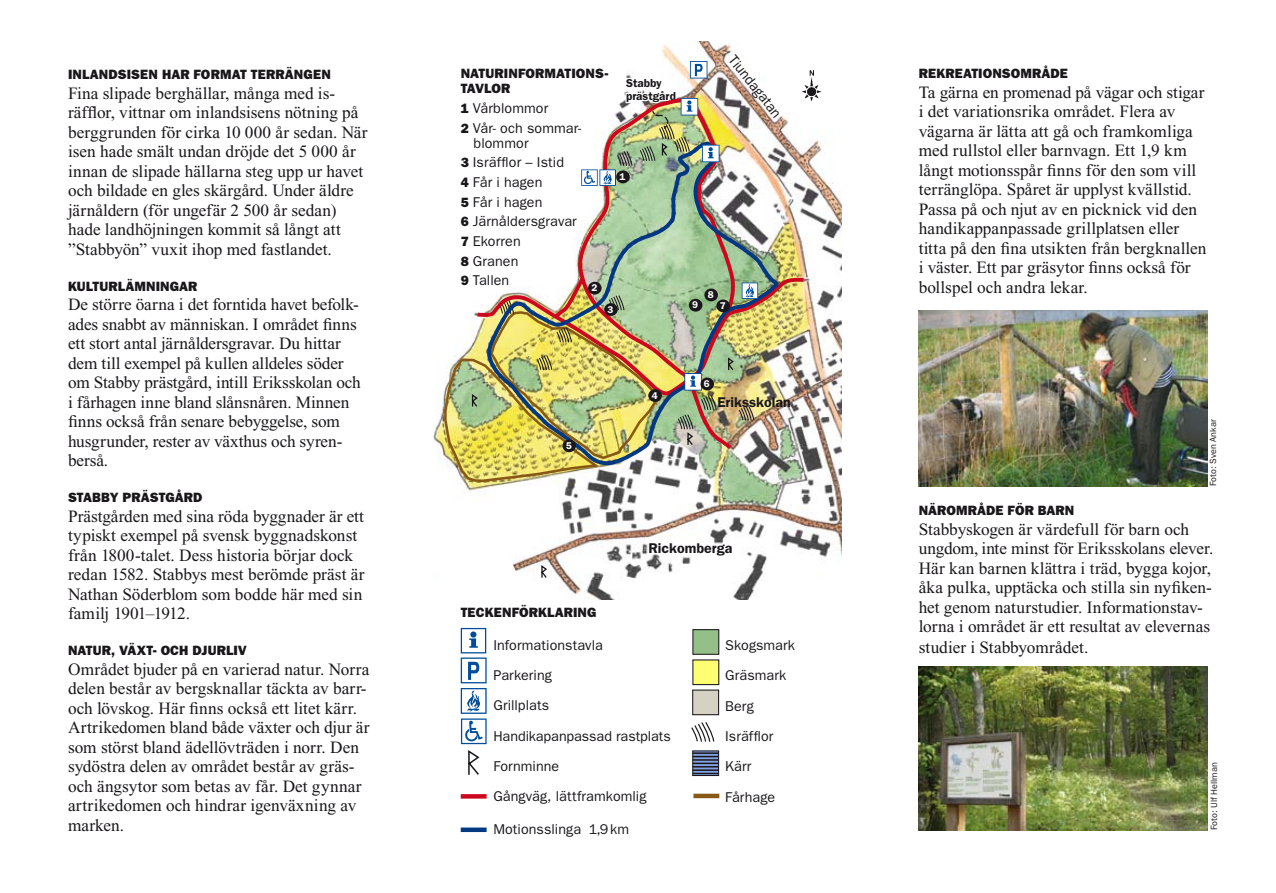
<style>
.page{position:relative;width:1276px;height:893px;background:#fff}
.page>*{position:absolute;margin:0;border:0;box-sizing:border-box;transform-origin:0 0}
.t1{font:17.25px/19.5px "Times New Roman";color:#1a171b}
.t2{font:italic 14.4px "Franklin Gothic";color:#1a171b}
.t3{font:14.25px/30.3px "Franklin Gothic";letter-spacing:.005em;color:#1a171b}
.t4{font:600 14.1px "Franklin Gothic";color:#1a171b}
.t5{font:800 13.5px/15px "Franklin Gothic";letter-spacing:.01em;color:#1a171b}
.t6{font:600 11.55px/12.9px "Franklin Gothic";color:#1a171b}
.t7{font:600 9.9px "Franklin Gothic";color:#fff}
.t8{font:9px "Franklin Gothic";color:#1a171b}
.s1{font-weight:800;font-size:13.5px}
</style>
<div class="page">
<img style="left:436px;top:41px;width:405px;height:377px">
<img style="left:433px;top:418px;width:408px;height:127px">
<svg style="left:471px;top:264px;width:264px;height:281px"></svg>
<img style="left:443px;top:310px;width:219px;height:173px">
<img style="left:802px;top:75px;width:19px;height:27px">
<svg style="left:809px;top:70px;width:5px;height:6px"></svg>
<img style="left:473px;top:92px;width:334px;height:359px">
<img style="left:483px;top:138px;width:297px;height:327px">
<svg style="left:684px;top:373px;width:18px;height:18px"></svg>
<div style="left:604px;top:303px;width:14px;height:13px;background:#1a171b;border-radius:50%"></div>
<div style="left:716px;top:299px;width:14px;height:13px;background:#1a171b;border-radius:50%"></div>
<div style="left:700px;top:378px;width:14px;height:12px;background:#1a171b;border-radius:50%"></div>
<div style="left:689px;top:299px;width:13px;height:13px;background:#1a171b;border-radius:50%"></div>
<div style="left:704px;top:289px;width:14px;height:12px;background:#1a171b;border-radius:50%"></div>
<div style="left:562px;top:439px;width:14px;height:13px;background:#1a171b;border-radius:50%"></div>
<div style="left:648px;top:389px;width:14px;height:13px;background:#1a171b;border-radius:50%"></div>
<div style="left:588px;top:282px;width:13px;height:13px;background:#1a171b;border-radius:50%"></div>
<svg style="left:741px;top:283px;width:17px;height:16px"></svg>
<svg style="left:513px;top:545px;width:328px;height:55px"></svg>
<img style="left:918px;top:311px;width:289px;height:176px">
<img style="left:918px;top:666px;width:290px;height:164px">
<div style="left:461px;top:794px;width:25px;height:5px;background:#cc071e"></div>
<div style="left:461px;top:827px;width:25px;height:5px;background:#003882"></div>
<svg style="left:461px;top:628px;width:25px;height:147px"></svg>
<div style="left:693px;top:660px;width:26px;height:25px;background:#fffe72"></div>
<div style="left:692px;top:659px;width:27px;height:26px;border:1px solid #1a171b"></div>
<div style="left:693px;top:630px;width:26px;height:24px;background:#94bf89"></div>
<div style="left:692px;top:629px;width:27px;height:26px;border:1px solid #1a171b"></div>
<div style="left:693px;top:690px;width:25px;height:25px;background:#d5d2c3"></div>
<div style="left:692px;top:689px;width:27px;height:26px;border:1px solid #1a171b"></div>
<svg style="left:694px;top:754px;width:23px;height:19px"></svg>
<div style="left:692px;top:750px;width:27px;height:26px;border:1px solid #1a171b"></div>
<hr style="left:693px;top:794px;width:26px;height:4px;background:#885914">
<hr style="left:692px;top:752px;width:26px;height:2px;background:#1a171b">
<svg style="left:692px;top:756px;width:26px;height:1px"></svg>
<hr style="left:692px;top:759px;width:26px;height:2px;background:#1a171b">
<svg style="left:692px;top:763px;width:26px;height:4px"></svg>
<hr style="left:692px;top:769px;width:26px;height:2px;background:#1a171b">
<svg style="left:693px;top:773px;width:25px;height:1px"></svg>
<svg style="left:691px;top:722px;width:24px;height:20px"></svg>
<svg style="left:436px;top:60px;width:283px;height:204px"></svg>
<p class="t5" style="left:68px;top:67px;width:264px">INLANDSISEN HAR FORMAT TERRÄNGEN</p>
<p class="t1" style="left:68px;top:83px;width:301px">Fina slipade berghällar, många med is&shy;räfflor, vittnar om inlandsisens nötning på berggrunden för cirka 10 000 år sedan. När isen hade smält undan dröjde det 5 000 år innan de slipade hällarna steg upp ur havet och bildade en gles skärgård. Under äldre järnåldern (för ungefär 2 500 år sedan) hade landhöjningen kommit så långt att ”Stabbyön” vuxit ihop med fastlandet.</p>
<p class="t5" style="left:68px;top:279px;width:131px">KULTURLÄMNINGAR</p>
<p class="t1" style="left:68px;top:295px;width:294px">De större öarna i det forntida havet befolk&shy;ades snabbt av människan. I området finns ett stort antal järnåldersgravar. Du hittar dem till exempel på kullen alldeles söder om Stabby prästgård, intill Eriksskolan och i fårhagen inne bland slånsnåren. Minnen finns också från senare bebyggelse, som husgrunder, rester av växthus och syren&shy;berså.</p>
<p class="t5" style="left:68px;top:490px;width:136px">STABBY PRÄSTGÅRD</p>
<p class="t1" style="left:68px;top:506px;width:298px">Prästgården med sina röda byggnader är ett typiskt exempel på svensk byggnadskonst från 1800-talet. Dess historia börjar dock redan 1582. Stabbys mest berömde präst är Nathan Söderblom som bodde här med sin familj 1901–1912.</p>
<p class="t5" style="left:68px;top:643px;width:180px">NATUR, VÄXT- OCH DJURLIV</p>
<p class="t1" style="left:68px;top:659px;width:303px">Området bjuder på en varierad natur. Norra delen består av bergsknallar täckta av barr&shy;och lövskog. Här finns också ett litet kärr.<br>Artrikedomen bland både växter och djur är som störst bland ädellövträden i norr. Den sydöstra delen av området består av gräs&shy;och ängsytor som betas av får. Det gynnar artrikedomen och hindrar igenväxning av marken.</p>
<p class="t5" style="left:461px;top:66px;width:149px">NATURINFORMATIONS-<br>TAVLOR</p>
<p class="t3" style="left:461px;top:98px;width:122px;line-height:19.6px"><span class="s1">1</span> Vårblommor<br><span class="s1">2</span> Vår- och sommar-</p>
<p class="t3" style="left:461px;top:133px;width:118px;line-height:19.6px;text-indent:13px">blommor<br><span class="s1">3</span> Isräfflor – Istid<br><span class="s1">4</span> Får i hagen<br><span class="s1">5</span> Får i hagen<br><span class="s1">6</span> Järnåldersgravar<br><span class="s1">7</span> Ekorren<br><span class="s1">8</span> Granen<br><span class="s1">9</span> Tallen</p>
<p class="t7" style="left:591px;top:282px;width:7px">2</p>
<p class="t6" style="left:626px;top:77px;width:51px">Stabby prästgård</p>
<p class="t7" style="left:619px;top:171px;width:7px">1</p>
<p class="t7" style="left:607px;top:303px;width:7px">3</p>
<p class="t2" style="left:738px;top:52px;width:76px;rotate:51deg">Tiundagatan</p>
<p class="t7" style="left:692px;top:299px;width:7px">9</p>
<p class="t7" style="left:708px;top:289px;width:7px">8</p>
<p class="t7" style="left:720px;top:300px;width:7px">7</p>
<p class="t7" style="left:566px;top:440px;width:7px">5</p>
<p class="t7" style="left:651px;top:389px;width:7px">4</p>
<p class="t7" style="left:704px;top:378px;width:7px">6</p>
<p class="t4" style="left:717px;top:394px;width:75px">Eriksskolan</p>
<p class="t5" style="left:461px;top:605px;width:137px">TECKENFÖRKLARING</p>
<p class="t4" style="left:648px;top:540px;width:85px">Rickomberga</p>
<p class="t3" style="left:493px;top:630px;width:179px">Informationstavla<br>Parkering<br>Grillplats<br>Handikapanpassad rastplats<br>Fornminne<br>Gångväg, lättframkomlig</p>
<p class="t3" style="left:493px;top:814px;width:137px">Motionsslinga 1,9 km</p>
<p class="t3" style="left:725px;top:630px;width:71px">Skogsmark<br>Gräsmark<br>Berg<br>Isräfflor<br>Kärr<br>Fårhage</p>
<p class="t5" style="left:918px;top:66px;width:151px">REKREATIONSOMRÅDE</p>
<p class="t1" style="left:918px;top:82px;width:289px">Ta gärna en promenad på vägar och stigar i det variationsrika området. Flera av vägarna är lätta att gå och framkomliga med rullstol eller barnvagn. Ett 1,9 km långt motionsspår finns för den som vill terränglöpa. Spåret är upplyst kvällstid.<br>Passa på och njut av en picknick vid den handikappanpassade grillplatsen eller titta på den fina utsikten från bergknallen i väster. Ett par gräsytor finns också för bollspel och andra lekar.</p>
<p class="t8" style="left:1207px;top:486px;width:68px;rotate:-90deg">Foto: Sven Ankar</p>
<p class="t5" style="left:918px;top:503px;width:157px">NÄROMRÅDE FÖR BARN</p>
<p class="t1" style="left:918px;top:519px;width:296px">Stabbyskogen är värdefull för barn och ungdom, inte minst för Eriksskolans elever.<br>Här kan barnen klättra i träd, bygga kojor, åka pulka, upptäcka och stilla sin nyfiken&shy;het genom naturstudier. Informationstav&shy;lorna i området är ett resultat av elevernas studier i Stabbyområdet.</p>
<p class="t8" style="left:1209px;top:830px;width:69px;rotate:-90deg">Foto: Ulf Hellman</p>
</div>
